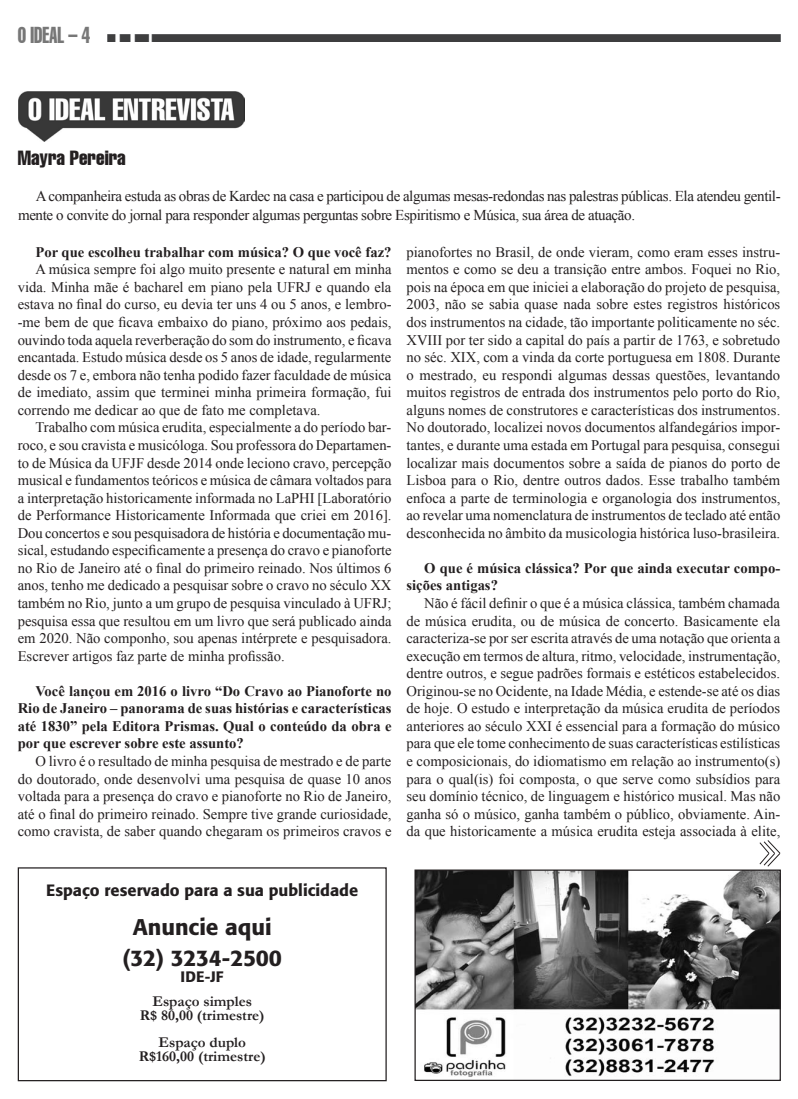
<style>
.page{position:relative;width:798px;height:1099px;background:#fff}
.page>*{position:absolute;margin:0;border:0;box-sizing:border-box;transform-origin:0 0}
.t1{font:500 22.5px/30.9px "Formata";color:#231f20;text-align:center}
.t2{font:extra-condensed 22.5px "Helvetica";color:#777;scale:.8 1}
.t3{font:extra-condensed 20px "Helvetica";color:#231f20}
.t4{font:500 16.25px "Formata";color:#231f20}
.t5{font:15px/18.8px "Times New Roman";letter-spacing:-.025em;color:#231f20}
.t6{font:700 15px/13.8px "Garamond";color:#231f20;text-align:center}
.t7{font:500 15px "Formata";color:#231f20}
.t8{font:14.62px/17.5px "Times New Roman";color:#231f20;text-align:justify}
.t9{font:700 14.62px/17.5px "Times New Roman";color:#231f20;text-align:justify}
</style>
<div class="page">
<img style="left:107px;top:34px;width:672px;height:7px">
<img style="left:416px;top:871px;width:362px;height:206px">
<div style="left:414px;top:869px;width:366px;height:211px;border:1px solid #231f20"></div>
<svg style="left:759px;top:840px;width:21px;height:27px"></svg>
<div style="left:18px;top:867px;width:368px;height:214px;border:1px solid #231f20"></div>
<img style="left:18px;top:91px;width:227px;height:51px">
<h1 class="t2" style="left:18px;top:20px;width:92px">O IDEAL – 4</h1>
<h2 class="t3" style="left:18px;top:145px;width:110px">Mayra Pereira</h2>
<p class="t5" style="left:18px;top:186px;width:764px;text-indent:18px">A companheira estuda as obras de Kardec na casa e participou de algumas mesas-redondas nas palestras públicas. Ela atendeu gentil&shy;mente o convite do jornal para responder algumas perguntas sobre Espiritismo e Música, sua área de atuação.</p>
<p class="t9" style="left:35px;top:242px;width:357px">Por que escolheu trabalhar com música? O que você faz?</p>
<p class="t8" style="left:18px;top:260px;width:375px;text-indent:18px">A música sempre foi algo muito presente e natural em minha vida. Minha mãe é bacharel em piano pela UFRJ e quando ela estava no final do curso, eu devia ter uns 4 ou 5 anos, e lembro--me bem de que ficava embaixo do piano, próximo aos pedais, ouvindo toda aquela reverberação do som do instrumento, e ficava encantada. Estudo música desde os 5 anos de idade, regularmente desde os 7 e, embora não tenha podido fazer faculdade de música de imediato, assim que terminei minha primeira formação, fui correndo me dedicar ao que de fato me completava.</p>
<p class="t8" style="left:18px;top:418px;width:375px;text-indent:18px">Trabalho com música erudita, especialmente a do período bar&shy;roco, e sou cravista e musicóloga. Sou professora do Departamen&shy;to de Música da UFJF desde 2014 onde leciono cravo, percepção musical e fundamentos teóricos e música de câmara voltados para a interpretação historicamente informada no LaPHI [Laboratório de Performance Historicamente Informada que criei em 2016].<br>Dou concertos e sou pesquisadora de história e documentação mu&shy;sical, estudando especificamente a presença do cravo e pianoforte no Rio de Janeiro até o final do primeiro reinado. Nos últimos 6 anos, tenho me dedicado a pesquisar sobre o cravo no século XX também no Rio, junto a um grupo de pesquisa vinculado à UFRJ; pesquisa essa que resultou em um livro que será publicado ainda em 2020. Não componho, sou apenas intérprete e pesquisadora.<br>Escrever artigos faz parte de minha profissão.</p>
<p class="t9" style="left:18px;top:681px;width:375px;text-indent:18px">Você lançou em 2016 o livro “Do Cravo ao Pianoforte no Rio de Janeiro – panorama de suas histórias e características até 1830” pela Editora Prismas. Qual o conteúdo da obra e por que escrever sobre este assunto?</p>
<p class="t8" style="left:18px;top:752px;width:375px;text-indent:18px">O livro é o resultado de minha pesquisa de mestrado e de parte do doutorado, onde desenvolvi uma pesquisa de quase 10 anos voltada para a presença do cravo e pianoforte no Rio de Janeiro, até o final do primeiro reinado. Sempre tive grande curiosidade, como cravista, de saber quando chegaram os primeiros cravos e</p>
<p class="t8" style="left:406px;top:243px;width:375px">pianofortes no Brasil, de onde vieram, como eram esses instru&shy;mentos e como se deu a transição entre ambos. Foquei no Rio, pois na época em que iniciei a elaboração do projeto de pesquisa, 2003, não se sabia quase nada sobre estes registros históricos dos instrumentos na cidade, tão importante politicamente no séc.<br>XVIII por ter sido a capital do país a partir de 1763, e sobretudo no séc. XIX, com a vinda da corte portuguesa em 1808. Durante o mestrado, eu respondi algumas dessas questões, levantando muitos registros de entrada dos instrumentos pelo porto do Rio, alguns nomes de construtores e características dos instrumentos.<br>No doutorado, localizei novos documentos alfandegários impor&shy;tantes, e durante uma estada em Portugal para pesquisa, consegui localizar mais documentos sobre a saída de pianos do porto de Lisboa para o Rio, dentre outros dados. Esse trabalho também enfoca a parte de terminologia e organologia dos instrumentos, ao revelar uma nomenclatura de instrumentos de teclado até então desconhecida no âmbito da musicologia histórica luso-brasileira.</p>
<p class="t9" style="left:406px;top:558px;width:375px;text-indent:18px">O que é música clássica? Por que ainda executar compo&shy;sições antigas?</p>
<p class="t8" style="left:406px;top:594px;width:375px;text-indent:18px">Não é fácil definir o que é a música clássica, também chamada de música erudita, ou de música de concerto. Basicamente ela caracteriza-se por ser escrita através de uma notação que orienta a execução em termos de altura, ritmo, velocidade, instrumentação, dentre outros, e segue padrões formais e estéticos estabelecidos.<br>Originou-se no Ocidente, na Idade Média, e estende-se até os dias de hoje. O estudo e interpretação da música erudita de períodos anteriores ao século XXI é essencial para a formação do músico para que ele tome conhecimento de suas características estilísticas e composicionais, do idiomatismo em relação ao instrumento(s) para o qual(is) foi composta, o que serve como subsídios para seu domínio técnico, de linguagem e histórico musical. Mas não ganha só o músico, ganha também o público, obviamente. Ain&shy;da que historicamente a música erudita esteja associada à elite,</p>
<p class="t4" style="left:46px;top:880px;width:313px">Espaço reservado para a sua publicidade</p>
<h1 class="t1" style="left:122px;top:911px;width:161px">Anuncie aqui (32) 3234-2500</h1>
<p class="t7" style="left:180px;top:967px;width:45px">IDE-JF</p>
<p class="t6" style="left:140px;top:994px;width:126px">Espaço simples<br>R$ 80,00 (trimestre)</p>
<p class="t6" style="left:139px;top:1035px;width:128px">Espaço duplo<br>R$160,00 (trimestre)</p>
</div>
